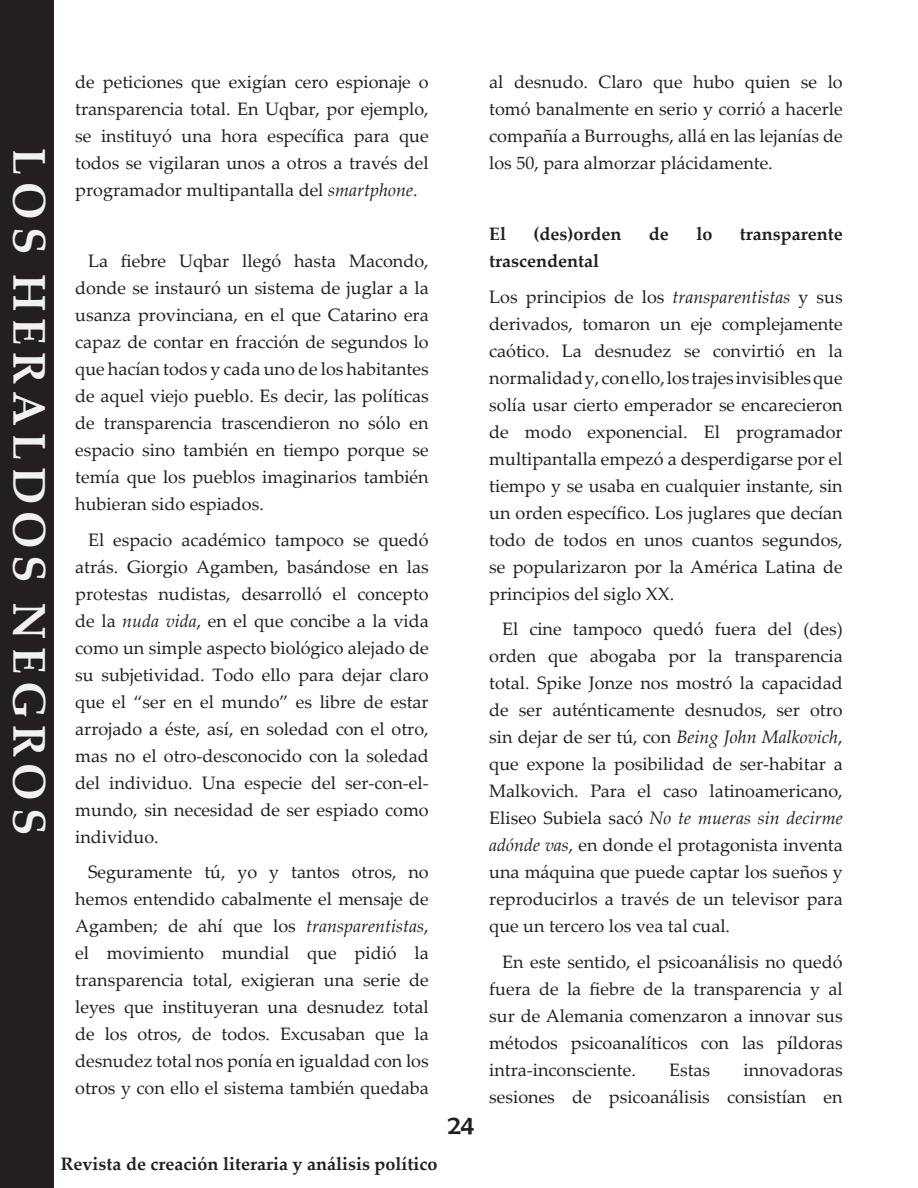
<style>
.page{position:relative;width:918px;height:1188px;background:#fff}
.page>*{position:absolute;margin:0;border:0;box-sizing:border-box;transform-origin:0 0}
.t1{font:700 45.9px "Palatino Linotype";letter-spacing:.15em;color:#f0f1f2}
.t2{font:27px "Berlin Sans FB";color:#231f20}
.t3{font:18px/27px "Palatino Linotype";color:#231f20;text-align:justify}
.t4{font:700 18px "Palatino Linotype";color:#231f20}
.s1{font-style:italic}
.s2{font-weight:700}
</style>
<div class="page">
<div style="left:0;top:0;width:54px;height:1188px;background:#231f20"></div>
<h1 class="t1" style="left:62px;top:148px;width:688px;rotate:90deg">LOS HERALDOS NEGROS</h1>
<p class="t3" style="left:75px;top:68px;width:355px">de peticiones que exigían cero espionaje o transparencia total. En Uqbar, por ejemplo, se instituyó una hora específica para que todos se vigilaran unos a otros a través del programador multipantalla del <span class="s1">smartphone</span>.</p>
<p class="t3" style="left:75px;top:247px;width:355px;text-indent:13px">La fiebre Uqbar llegó hasta Macondo, donde se instauró un sistema de juglar a la usanza provinciana, en el que Catarino era capaz de contar en fracción de segundos lo que hacían todos y cada uno de los habitantes de aquel viejo pueblo. Es decir, las políticas de transparencia trascendieron no sólo en espacio sino también en tiempo porque se temía que los pueblos imaginarios también hubieran sido espiados.</p>
<p class="t3" style="left:75px;top:526px;width:355px;text-indent:13px">El espacio académico tampoco se quedó atrás. Giorgio Agamben, basándose en las protestas nudistas, desarrolló el concepto de la <span class="s1">nuda vida</span>, en el que concibe a la vida como un simple aspecto biológico alejado de su subjetividad. Todo ello para dejar claro que el “ser en el mundo” es libre de estar arrojado a éste, así, en soledad con el otro, mas no el otro-desconocido con la soledad del individuo. Una especie del ser-con-el&shy;mundo, sin necesidad de ser espiado como individuo.</p>
<p class="t3" style="left:75px;top:858px;width:355px;text-indent:13px">Seguramente tú, yo y tantos otros, no hemos entendido cabalmente el mensaje de Agamben; de ahí que los <span class="s1">transparentistas</span>, el movimiento mundial que pidió la transparencia total, exigieran una serie de leyes que instituyeran una desnudez total de los otros, de todos. Excusaban que la desnudez total nos ponía en igualdad con los otros y con ello el sistema también quedaba</p>
<p class="t4" style="left:61px;top:1151px;width:378px">Revista de creación literaria y análisis político</p>
<h2 class="t2" style="left:448px;top:1110px;width:28px">24</h2>
<p class="t3" style="left:489px;top:68px;width:355px">al desnudo. Claro que hubo quien se lo tomó banalmente en serio y corrió a hacerle compañía a Burroughs, allá en las lejanías de los 50, para almorzar plácidamente.</p>
<p class="t4" style="left:489px;top:222px;width:18px">El</p>
<p class="t4" style="left:534px;top:222px;width:89px">(des)orden</p>
<p class="t4" style="left:649px;top:222px;width:21px">de</p>
<p class="t4" style="left:696px;top:222px;width:18px">lo</p>
<p class="t4" style="left:740px;top:222px;width:104px">transparente</p>
<p class="t3" style="left:489px;top:243px;width:355px;line-height:35.5px"><span class="s2">trascendental<br></span>Los principios de los <span class="s1">transparentistas</span> y sus</p>
<p class="t3" style="left:489px;top:310px;width:355px">derivados, tomaron un eje complejamente caótico. La desnudez se convirtió en la normalidad y, con ello, los trajes invisibles que solía usar cierto emperador se encarecieron de modo exponencial. El programador multipantalla empezó a desperdigarse por el tiempo y se usaba en cualquier instante, sin un orden específico. Los juglares que decían todo de todos en unos cuantos segundos, se popularizaron por la América Latina de principios del siglo XX.</p>
<p class="t3" style="left:489px;top:615px;width:355px;text-indent:13px">El cine tampoco quedó fuera del (des) orden que abogaba por la transparencia total. Spike Jonze nos mostró la capacidad de ser auténticamente desnudos, ser otro sin dejar de ser tú, con <span class="s1">Being John Malkovich</span>, que expone la posibilidad de ser-habitar a Malkovich. Para el caso latinoamericano, Eliseo Subiela sacó <span class="s1">No te mueras sin decirme adónde vas</span>, en donde el protagonista inventa una máquina que puede captar los sueños y reproducirlos a través de un televisor para que un tercero los vea tal cual.</p>
<p class="t3" style="left:489px;top:948px;width:355px;text-indent:13px">En este sentido, el psicoanálisis no quedó fuera de la fiebre de la transparencia y al sur de Alemania comenzaron a innovar sus métodos psicoanalíticos con las píldoras intra-inconsciente.</p>
<p class="t3" style="left:669px;top:1056px;width:43px">Estas</p>
<p class="t3" style="left:489px;top:1056px;width:355px;text-align:right">innovadoras<br>sesiones de psicoanálisis consistían en</p>
</div>
